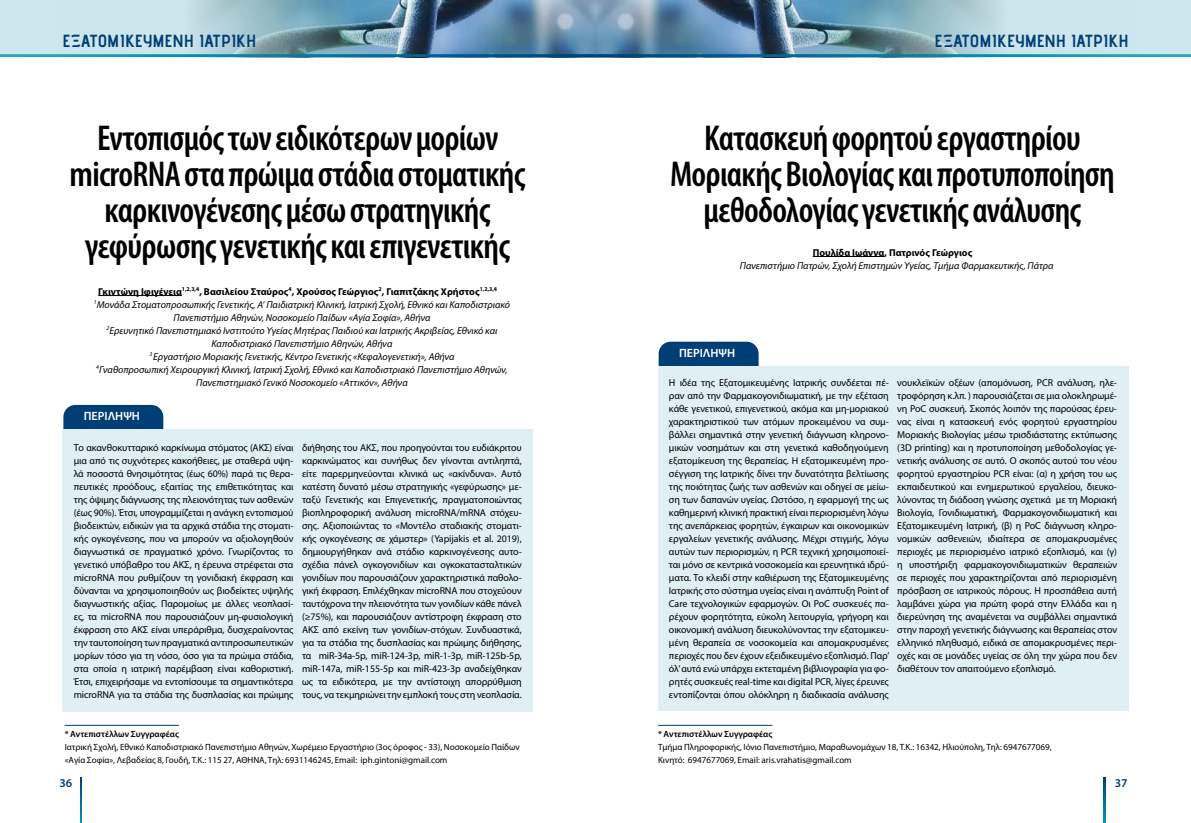
<style>
.page{position:relative;width:1191px;height:823px;background:#fff}
.page>*{position:absolute;margin:0;border:0;box-sizing:border-box;transform-origin:0 0}
.t1{font:600 condensed 36px/36px "Myriad Pro";letter-spacing:-.02em;color:#000;text-align:center}
.t2{font:700 17.5px "Advent Pro";color:#003f75}
.t3{font:600 12px "Myriad Pro";color:#fff}
.t4{font:600 12px "Myriad Pro";color:#003f75}
.t5{font:10px/13px "Myriad Pro";letter-spacing:-.01em;color:#000;text-align:justify}
.t6{font:italic 10px "Myriad Pro";color:#000}
.t7{font:700 10px "Myriad Pro";color:#000}
.t8{font:9px/13px "Myriad Pro";color:#000}
.t9{font:600 9px "Myriad Pro";color:#000}
</style>
<div class="page">
<div style="left:0;top:0;width:595px;height:57px;background:#cee6ee"></div>
<img style="left:194px;top:0;width:401px;height:54px">
<img style="left:595px;top:0;width:596px;height:54px">
<hr style="left:0;top:54px;width:595px;height:3px;background:#fff">
<svg style="left:81px;top:777px;width:1px;height:45px"></svg>
<svg style="left:1104px;top:777px;width:1px;height:45px"></svg>
<div style="left:63px;top:404px;width:100px;height:132px;background:#003f75;border-radius:12px"></div>
<div style="left:62px;top:429px;width:471px;height:282px;background:#dfeff4"></div>
<hr style="left:98px;top:295px;width:84px;height:1px;background:#000">
<hr style="left:65px;top:724px;width:114px;height:1px;background:#003f75">
<div style="left:658px;top:341px;width:100px;height:132px;background:#003f75;border-radius:12px"></div>
<div style="left:657px;top:366px;width:471px;height:344px;background:#dfeff4"></div>
<hr style="left:812px;top:256px;width:72px;height:1px;background:#000">
<hr style="left:658px;top:724px;width:114px;height:1px;background:#003f75">
<h2 class="t2" style="left:62px;top:30px;width:193px">ΕΞΑΤΟΜΙΚΕΥΜΈΝΗ ΙΑΤΡΙΚΉ</h2>
<h2 class="t2" style="left:934px;top:30px;width:193px">ΕΞΑΤΟΜΙΚΕΥΜΈΝΗ ΙΑΤΡΙΚΉ</h2>
<h1 class="t1" style="left:70px;top:119px;width:458px">Εντοπισμός των ειδικότερων μορίων microRNA στα πρώιμα στάδια στοματικής καρκινογένεσης μέσω στρατηγικής γεφύρωσης γενετικής και επιγενετικής</h1>
<p class="t7" style="left:98px;top:284px;width:400px">Γκιντώνη Ιφιγένεια<sup>1,2,3,4</sup>, Βασιλείου Σταύρος<sup>4</sup>, Χρούσος Γεώργιος<sup>2</sup>, Γιαπιτζάκης Χρήστος<sup>1,2,3,4</sup></p>
<p class="t6" style="left:94px;top:298px;width:418px"><sup>1</sup>Μονάδα Στοματοπροσωπικής Γενετικής, Α’ Παιδιατρική Κλινική, Ιατρική Σχολή, Εθνικό και Καποδιστριακό</p>
<p class="t6" style="left:173px;top:311px;width:258px">Πανεπιστήμιο Αθηνών, Νοσοκομείο Παίδων «Αγία Σοφία», Αθήνα</p>
<p class="t6" style="left:106px;top:324px;width:392px"><sup>2</sup>Ερευνητικό Πανεπιστημιακό Ινστιτούτο Υγείας Μητέρας Παιδιού και Ιατρικής Ακριβείας, Εθνικό και</p>
<p class="t6" style="left:211px;top:337px;width:182px">Καποδιστριακό Πανεπιστήμιο Αθηνών, Αθήνα</p>
<p class="t6" style="left:149px;top:350px;width:307px"><sup>3</sup> Εργαστήριο Μοριακής Γενετικής, Κέντρο Γενετικής «Κεφαλογενετική», Αθήνα</p>
<p class="t6" style="left:96px;top:363px;width:413px"><sup>4</sup>Γναθοπροσωπική Χειρουργική Κλινική, Ιατρική Σχολή, Εθνικό και Καποδιστριακό Πανεπιστήμιο Αθηνών,</p>
<p class="t6" style="left:196px;top:376px;width:213px">Πανεπιστημιακό Γενικό Νοσοκομείο «Αττικόν», Αθήνα</p>
<p class="t3" style="left:84px;top:408px;width:58px">ΠΕΡΙΛΗΨΗ</p>
<p class="t5" style="left:74px;top:440px;width:221px">Το ακανθοκυτταρικό καρκίνωμα στόματος (ΑΚΣ) είναι μια από τις συχνότερες κακοήθειες, με σταθερά υψη&shy;λά ποσοστά θνησιμότητας (έως 60%) παρά τις θερα&shy;πευτικές προόδους, εξαιτίας της επιθετικότητας και της όψιμης διάγνωσης της πλειονότητας των ασθενών (έως 90%). Έτσι, υπογραμμίζεται η ανάγκη εντοπισμού βιοδεικτών, ειδικών για τα αρχικά στάδια της στοματι&shy;κής ογκογένεσης, που να μπορούν να αξιολογηθούν διαγνωστικά σε πραγματικό χρόνο. Γνωρίζοντας το γενετικό υπόβαθρο του ΑΚΣ, η έρευνα στρέφεται στα microRNA που ρυθμίζουν τη γονιδιακή έκφραση και δύνανται να χρησιμοποιηθούν ως βιοδείκτες υψηλής διαγνωστικής αξίας. Παρομοίως με άλλες νεοπλασί&shy;ες, τα microRNA που παρουσιάζουν μη-φυσιολογική έκφραση στο ΑΚΣ είναι υπεράριθμα, δυσχεραίνοντας την ταυτοποίηση των πραγματικά αντιπροσωπευτικών μορίων τόσο για τη νόσο, όσο για τα πρώιμα στάδια, στα οποία η ιατρική παρέμβαση είναι καθοριστική.<br>Έτσι, επιχειρήσαμε να εντοπίσουμε τα σημαντικότερα microRNA για τα στάδια της δυσπλασίας και πρώιμης</p>
<p class="t5" style="left:302px;top:440px;width:221px">διήθησης του ΑΚΣ, που προηγούνται του ευδιάκριτου καρκινώματος και συνήθως δεν γίνονται αντιληπτά, είτε παρερμηνεύονται κλινικά ως «ακίνδυνα». Αυτό κατέστη δυνατό μέσω στρατηγικής «γεφύρωσης» με&shy;ταξύ Γενετικής και Επιγενετικής, πραγματοποιώντας βιοπληροφορική ανάλυση microRNA/mRNA στόχευ&shy;σης. Αξιοποιώντας το «Μοντέλο σταδιακής στοματι&shy;κής ογκογένεσης σε χάμστερ» (Yapijakis et al. 2019), δημιουργήθηκαν ανά στάδιο καρκινογένεσης αυτο&shy;σχέδια πάνελ ογκογονιδίων και ογκοκατασταλτικών γονιδίων που παρουσιάζουν χαρακτηριστικά παθολο&shy;γική έκφραση. Επιλέχθηκαν microRNA που στοχεύουν ταυτόχρονα την πλειονότητα των γονιδίων κάθε πάνελ (≥75%), και παρουσιάζουν αντίστροφη έκφραση στο ΑΚΣ από εκείνη των γονιδίων-στόχων. Συνδυαστικά, για τα στάδια της δυσπλασίας και πρώιμης διήθησης, τα miR-34a-5p, miR-124-3p, miR-1-3p, miR-125b-5p, miR-147a, miR-155-5p και miR-423-3p αναδείχθηκαν ως τα ειδικότερα, με την αντίστοιχη απορρύθμιση τους, να τεκμηριώνει την εμπλοκή τους στη νεοπλασία.</p>
<p class="t9" style="left:65px;top:727px;width:116px">* Αντεπιστέλλων Συγγραφέας</p>
<p class="t8" style="left:65px;top:740px;width:456px">Ιατρική Σχολή, Εθνικό Καποδιστριακό Πανεπιστήμιο Αθηνών, Χωρέμειο Εργαστήριο (3ος όροφος - 33), Νοσοκομείο Παίδων «Αγία Σοφία», Λεβαδείας 8, Γουδή, Τ.Κ.: 115 27, ΑΘΗΝΑ, Τηλ: 6931146245, Email: iph.gintoni@gmail.com</p>
<h1 class="t1" style="left:670px;top:119px;width:446px">Κατασκευή φορητού εργαστηρίου<br>Μοριακής Βιολογίας και προτυποποίηση μεθοδολογίας γενετικής ανάλυσης</h1>
<p class="t7" style="left:812px;top:245px;width:161px">Πουλίδα Ιωάννα, Πατρινός Γεώργιος</p>
<p class="t6" style="left:740px;top:259px;width:315px">Πανεπιστήμιο Πατρών, Σχολή Επιστημών Υγείας, Τμήμα Φαρμακευτικής, Πάτρα</p>
<p class="t3" style="left:679px;top:345px;width:58px">ΠΕΡΙΛΗΨΗ</p>
<p class="t5" style="left:669px;top:375px;width:222px">H ιδέα της Εξατομικευμένης Ιατρικής συνδέεται πέ&shy;ραν από την Φαρμακογονιδιωματική, με την εξέταση κάθε γενετικού, επιγενετικού, ακόμα και μη-μοριακού χαρακτηριστικού των ατόμων προκειμένου να συμ&shy;βάλλει σημαντικά στην γενετική διάγνωση κληρονο&shy;μικών νοσημάτων και στη γενετικά καθοδηγούμενη εξατομίκευση της θεραπείας. Η εξατομικευμένη προ&shy;σέγγιση της Ιατρικής δίνει την δυνατότητα βελτίωσης της ποιότητας ζωής των ασθενών και οδηγεί σε μείω&shy;ση των δαπανών υγείας. Ωστόσο, η εφαρμογή της ως καθημερινή κλινική πρακτική είναι περιορισμένη λόγω της ανεπάρκειας φορητών, έγκαιρων και οικονομικών εργαλείων γενετικής ανάλυσης. Μέχρι στιγμής, λόγω αυτών των περιορισμών, η PCR τεχνική χρησιμοποιεί&shy;ται μόνο σε κεντρικά νοσοκομεία και ερευνητικά ιδρύ&shy;ματα. Το κλειδί στην καθιέρωση της Εξατομικευμένης Ιατρικής στο σύστημα υγείας είναι η ανάπτυξη Point of Care τεχνολογικών εφαρμογών. Οι PoC συσκευές πα&shy;ρέχουν φορητότητα, εύκολη λειτουργία, γρήγορη και οικονομική ανάλυση διευκολύνοντας την εξατομικευ&shy;μένη θεραπεία σε νοσοκομεία και απομακρυσμένες περιοχές που δεν έχουν εξειδικευμένο εξοπλισμό. Παρ’ όλ’ αυτά ενώ υπάρχει εκτεταμένη βιβλιογραφία για φο&shy;ρητές συσκευές real-time και digital PCR, λίγες έρευνες εντοπίζονται όπου ολόκληρη η διαδικασία ανάλυσης</p>
<p class="t5" style="left:897px;top:375px;width:221px">νουκλεϊκών οξέων (απομόνωση, PCR ανάλυση, ηλε&shy;τροφόρηση κ.λπ. ) παρουσιάζεται σε μια ολοκληρωμέ&shy;νη PoC συσκευή. Σκοπός λοιπόν της παρούσας έρευ&shy;νας είναι η κατασκευή ενός φορητού εργαστηρίου Μοριακής Βιολογίας μέσω τρισδιάστατης εκτύπωσης (3D printing) και η προτυποποίηση μεθοδολογίας γε&shy;νετικής ανάλυσης σε αυτό. Ο σκοπός αυτού του νέου φορητού εργαστηρίου PCR είναι: (α) η χρήση του ως εκπαιδευτικού και ενημερωτικού εργαλείου, διευκο&shy;λύνοντας τη διάδοση γνώσης σχετικά με τη Μοριακή Βιολογία, Γονιδιωματική, Φαρμακογονιδιωματική και Εξατομικευμένη Ιατρική, (β) η PoC διάγνωση κληρο&shy;νομικών ασθενειών, ιδιαίτερα σε απομακρυσμένες περιοχές με περιορισμένο ιατρικό εξοπλισμό, και (γ) η υποστήριξη φαρμακογονιδιωματικών θεραπειών σε περιοχές που χαρακτηρίζονται από περιορισμένη πρόσβαση σε ιατρικούς πόρους. Η προσπάθεια αυτή λαμβάνει χώρα για πρώτη φορά στην Ελλάδα και η διερεύνηση της αναμένεται να συμβάλλει σημαντικά στην παροχή γενετικής διάγνωσης και θεραπείας στον ελληνικό πληθυσμό, ειδικά σε απομακρυσμένες περι&shy;οχές και σε μονάδες υγείας σε όλη την χώρα που δεν διαθέτουν τον απαιτούμενο εξοπλισμό.</p>
<p class="t9" style="left:658px;top:727px;width:116px">* Αντεπιστέλλων Συγγραφέας</p>
<p class="t8" style="left:658px;top:740px;width:395px">Τμήμα Πληροφορικής, Ιόνιο Πανεπιστήμιο, Μαραθωνομάχων 18, Τ.Κ.: 16342, Ηλιούπολη, Τηλ: 6947677069,<br>Κινητό: 6947677069, Email: aris.vrahatis@gmail.com</p>
<p class="t4" style="left:60px;top:774px;width:14px">36</p>
<p class="t4" style="left:1114px;top:774px;width:14px">37</p>
</div>
